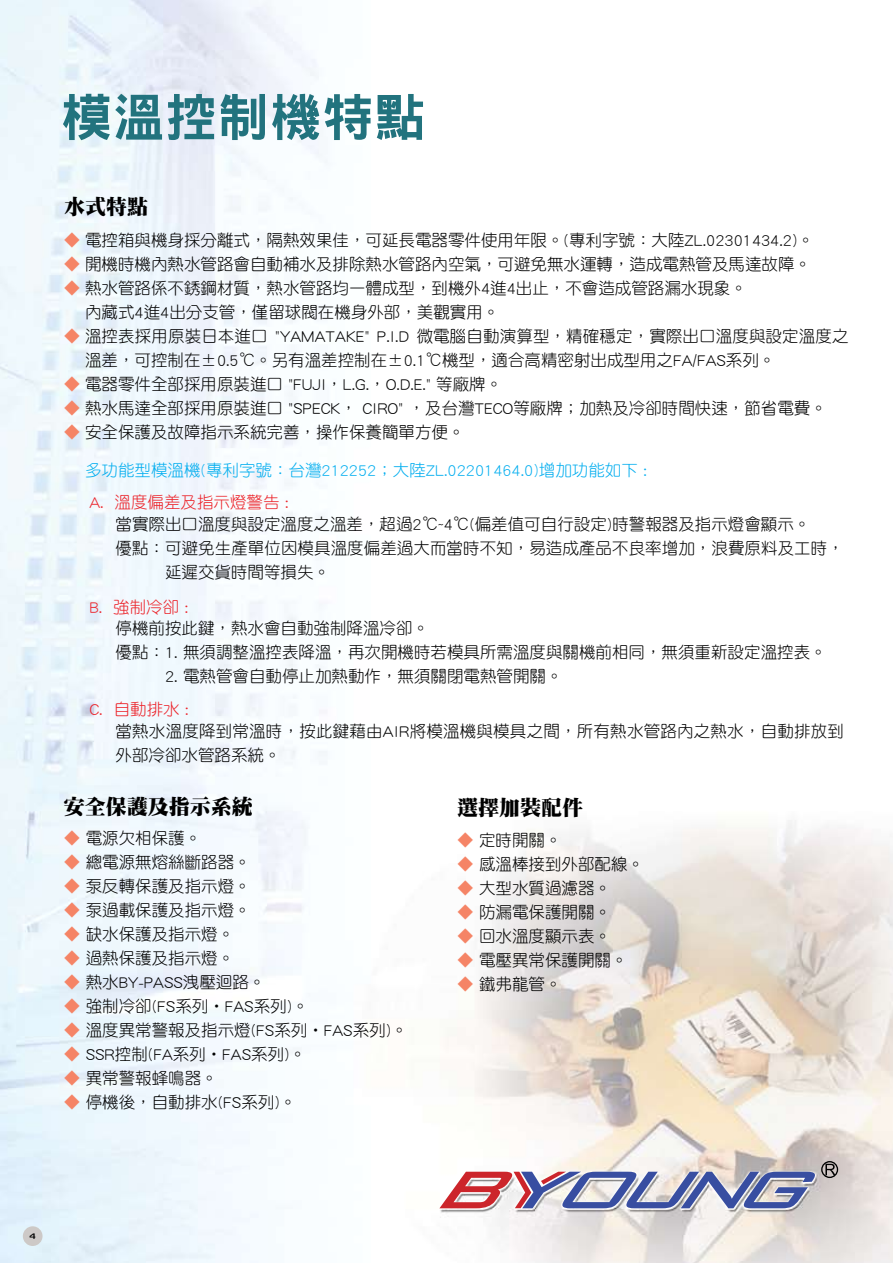
<style>
.page{position:relative;width:893px;height:1263px;background:#fff}
.page>*{position:absolute;margin:0;border:0;box-sizing:border-box;transform-origin:0 0}
.t1{font:51px "DF Hei Std W9";letter-spacing:.025em;color:#22737e}
.t2{font:21px "DF Ming Std W12";color:#000}
.t3{font:16.5px/24px "DF Yuan Std W3";color:#000}
.t4{font:16.5px "DF Yuan Std W3";color:#00adef}
.t5{font:16.5px "DF Yuan Std W3";color:#ec2027}
.s1{color:#f58466}
</style>
<div class="page">
<img style="left:0;top:0;width:893px;height:1263px">
<img style="left:439px;top:1172px;width:82px;height:36px">
<img style="left:521px;top:1172px;width:294px;height:36px">
<img style="left:821px;top:1161px;width:17px;height:17px">
<div style="left:23px;top:1226px;width:20px;height:20px;background:#cdc9c7;border-radius:50%"></div>
<h1 class="t1" style="left:61px;top:89px;width:366px">模溫控制機特點</h1>
<p class="t2" style="left:64px;top:195px;width:86px">水式特點</p>
<p class="t3" style="left:64px;top:227px;width:752px"><span class="s1">◆</span> 電控箱與機身採分離式，隔熱效果佳，可延長電器零件使用年限。(專利字號：大陸ZL.02301434.2)。</p>
<p class="t3" style="left:64px;top:251px;width:749px"><span class="s1">◆</span> 開機時機內熱水管路會自動補水及排除熱水管路內空氣，可避免無水運轉，造成電熱管及馬達故障。</p>
<p class="t3" style="left:85px;top:275px;width:663px;text-indent:-21px"><span class="s1">◆</span> 熱水管路係不銹鋼材質，熱水管路均一體成型，到機外4進4出止，不會造成管路漏水現象。內藏式4進4出分支管，僅留球閥在機身外部，美觀實用。</p>
<p class="t3" style="left:85px;top:323px;width:765px;text-indent:-21px"><span class="s1">◆</span> 溫控表採用原裝日本進口 "YAMATAKE" P.I.D 微電腦自動演算型，精確穩定，實際出口溫度與設定溫度之溫差，可控制在±0.5℃。另有溫差控制在±0.1℃機型，適合高精密射出成型用之FA/FAS系列。</p>
<p class="t3" style="left:64px;top:371px;width:440px"><span class="s1">◆</span> 電器零件全部採用原裝進口 "FUJI，L.G.，O.D.E." 等廠牌。</p>
<p class="t3" style="left:64px;top:395px;width:765px"><span class="s1">◆</span> 熱水馬達全部採用原裝進口 "SPECK， CIRO" ，及台灣TECO等廠牌；加熱及冷卻時間快速，節省電費。</p>
<p class="t3" style="left:64px;top:419px;width:402px"><span class="s1">◆</span> 安全保護及故障指示系統完善，操作保養簡單方便。</p>
<p class="t4" style="left:85px;top:461px;width:563px">多功能型模溫機(專利字號：台灣212252；大陸ZL.02201464.0)增加功能如下 :</p>
<p class="t5" style="left:89px;top:493px;width:201px">A. 溫度偏差及指示燈警告 :</p>
<p class="t3" style="left:116px;top:512px;width:696px">當實際出口溫度與設定溫度之溫差，超過2℃~4℃(偏差值可自行設定)時警報器及指示燈會顯示。</p>
<p class="t3" style="left:116px;top:536px;width:730px">優點：可避免生產單位因模具溫度偏差過大而當時不知，易造成產品不良率增加，浪費原料及工時，</p>
<p class="t3" style="left:165px;top:560px;width:166px">延遲交貨時間等損失。</p>
<p class="t5" style="left:89px;top:598px;width:100px">B. 強制冷卻 :</p>
<p class="t3" style="left:116px;top:616px;width:713px">停機前按此鍵，熱水會自動強制降溫冷卻。<br>優點：1. 無須調整溫控表降溫，再次開機時若模具所需溫度與關機前相同，無須重新設定溫控表。</p>
<p class="t3" style="left:165px;top:664px;width:399px">2. 電熱管會自動停止加熱動作，無須關閉電熱管開關。</p>
<p class="t5" style="left:89px;top:700px;width:101px">C. 自動排水 :</p>
<p class="t3" style="left:116px;top:719px;width:730px">當熱水溫度降到常溫時，按此鍵藉由AIR將模溫機與模具之間，所有熱水管路內之熱水，自動排放到外部冷卻水管路系統。</p>
<p class="t2" style="left:64px;top:795px;width:190px">安全保護及指示系統</p>
<p class="t3" style="left:64px;top:826px;width:139px"><span class="s1">◆</span> 電源欠相保護。</p>
<p class="t3" style="left:64px;top:850px;width:188px"><span class="s1">◆</span> 總電源無熔絲斷路器。</p>
<p class="t3" style="left:64px;top:874px;width:188px"><span class="s1">◆</span> 泵反轉保護及指示燈。</p>
<p class="t3" style="left:64px;top:898px;width:188px"><span class="s1">◆</span> 泵過載保護及指示燈。</p>
<p class="t3" style="left:64px;top:922px;width:172px"><span class="s1">◆</span> 缺水保護及指示燈。</p>
<p class="t3" style="left:64px;top:946px;width:172px"><span class="s1">◆</span> 過熱保護及指示燈。</p>
<p class="t3" style="left:64px;top:970px;width:203px"><span class="s1">◆</span> 熱水BY-PASS洩壓迴路。</p>
<p class="t3" style="left:64px;top:994px;width:246px"><span class="s1">◆</span> 強制冷卻(FS系列‧FAS系列)。</p>
<p class="t3" style="left:64px;top:1018px;width:345px"><span class="s1">◆</span> 溫度異常警報及指示燈(FS系列‧FAS系列)。</p>
<p class="t3" style="left:64px;top:1042px;width:244px"><span class="s1">◆</span> SSR控制(FA系列‧FAS系列)。</p>
<p class="t3" style="left:64px;top:1066px;width:155px"><span class="s1">◆</span> 異常警報蜂鳴器。</p>
<p class="t3" style="left:64px;top:1090px;width:234px"><span class="s1">◆</span> 停機後，自動排水(FS系列)。</p>
<p class="t2" style="left:457px;top:796px;width:127px">選擇加裝配件</p>
<p class="t3" style="left:457px;top:828px;width:106px"><span class="s1">◆</span> 定時開關。</p>
<p class="t3" style="left:457px;top:852px;width:188px"><span class="s1">◆</span> 感溫棒接到外部配線。</p>
<p class="t3" style="left:457px;top:876px;width:155px"><span class="s1">◆</span> 大型水質過濾器。</p>
<p class="t3" style="left:457px;top:900px;width:155px"><span class="s1">◆</span> 防漏電保護開關。</p>
<p class="t3" style="left:457px;top:924px;width:155px"><span class="s1">◆</span> 回水溫度顯示表。</p>
<p class="t3" style="left:457px;top:948px;width:172px"><span class="s1">◆</span> 電壓異常保護開關。</p>
<p class="t3" style="left:457px;top:972px;width:106px"><span class="s1">◆</span> 鐵弗龍管。</p>
</div>
